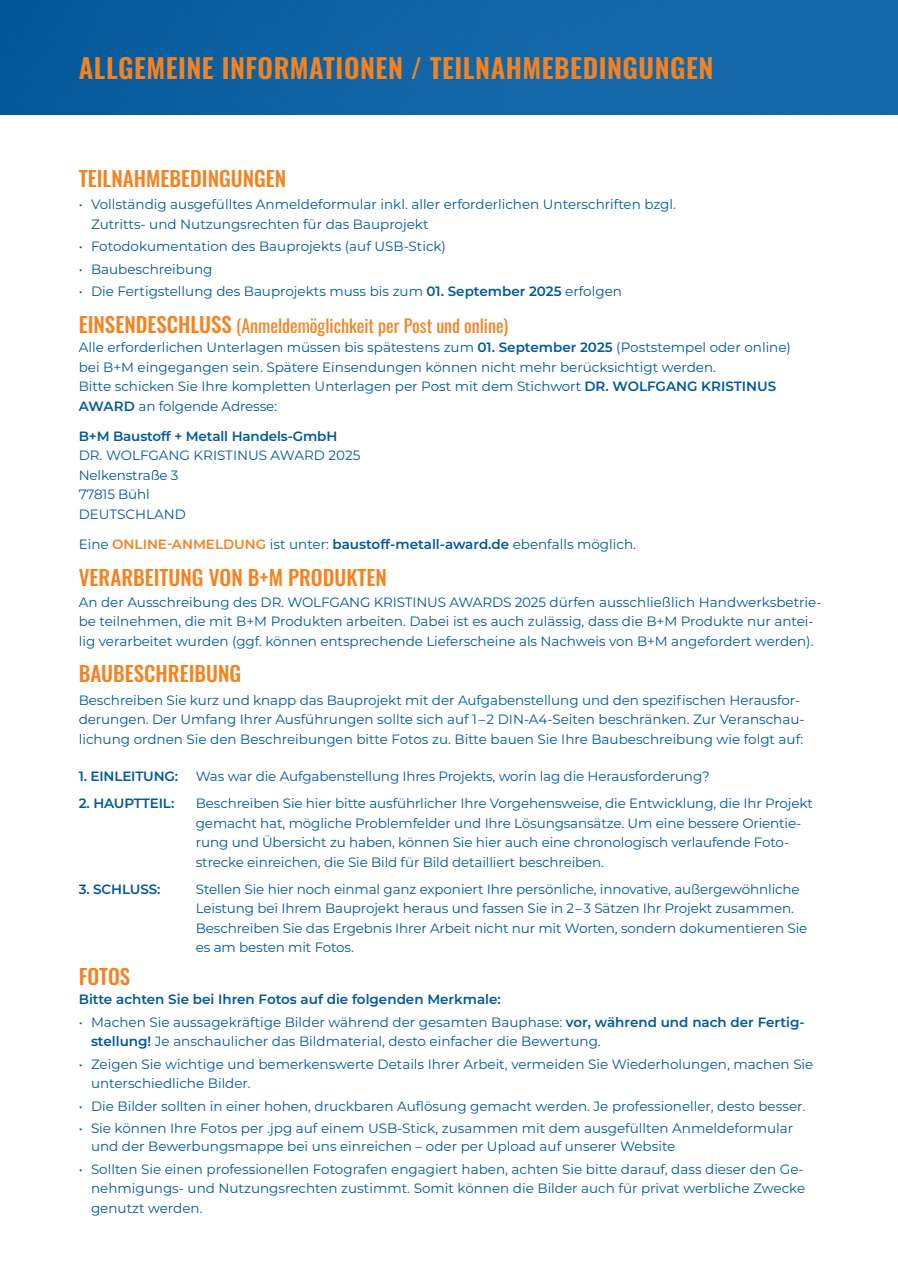
<style>
.page{position:relative;width:898px;height:1263px;background:#fff}
.page>*{position:absolute;margin:0;border:0;box-sizing:border-box;transform-origin:0 0}
.t1{font:600 27px "Oswald";letter-spacing:.02em;color:#f58220}
.t2{font:500 21px "Oswald";color:#f58220}
.t3{font:18px "Oswald";color:#f58220}
.t4{font:13.5px/19.5px "Montserrat";color:#00599b}
.t5{font:600 13.5px "Montserrat";letter-spacing:-.01em;color:#00599b}
.s1{font-weight:600}
.s2{font-weight:500;font-size:21px}
.s3{font-weight:600;color:#f58220}
</style>
<div class="page">
<img style="left:0;top:0;width:897px;height:115px">
<p class="t1" style="left:79px;top:54px;width:636px">ALLGEMEINE INFORMATIONEN / TEILNAHMEBEDINGUNGEN</p>
<p class="t2" style="left:79px;top:167px;width:209px">TEILNAHMEBEDINGUNGEN</p>
<p class="t4" style="left:91px;top:194px;width:586px;text-indent:-12px">• Vollständig ausgefülltes Anmeldeformular inkl. aller erforderlichen Unterschriften bzgl.<br>Zutritts- und Nutzungsrechten für das Bauprojekt</p>
<p class="t4" style="left:79px;top:236px;width:369px">• Fotodokumentation des Bauprojekts (auf USB-Stick)</p>
<p class="t4" style="left:79px;top:259px;width:135px">• Baubeschreibung</p>
<p class="t4" style="left:79px;top:281px;width:544px">• Die Fertigstellung des Bauprojekts muss bis zum <span class="s1">01. September 2025</span> erfolgen</p>
<p class="t3" style="left:79px;top:310px;width:431px"><span class="s2">EINSENDESCHLUSS</span> (Anmeldemöglichkeit per Post und online)</p>
<p class="t4" style="left:79px;top:337px;width:713px">Alle erforderlichen Unterlagen müssen bis spätestens zum <span class="s1">01. September 2025</span> (Poststempel oder online) bei B+M eingegangen sein. Spätere Einsendungen können nicht mehr berücksichtigt werden.</p>
<p class="t4" style="left:79px;top:376px;width:698px">Bitte schicken Sie Ihre kompletten Unterlagen per Post mit dem Stichwort <span class="s1">DR. WOLFGANG KRISTINUS<br>AWARD</span> an folgende Adresse:</p>
<p class="t5" style="left:79px;top:426px;width:260px">B+M Baustoff + Metall Handels-GmbH</p>
<p class="t4" style="left:79px;top:445px;width:283px">DR. WOLFGANG KRISTINUS AWARD 2025</p>
<p class="t4" style="left:79px;top:465px;width:101px">Nelkenstraße 3</p>
<p class="t4" style="left:79px;top:484px;width:109px">77815 Bühl<br>DEUTSCHLAND</p>
<p class="t4" style="left:79px;top:534px;width:558px">Eine <span class="s3">ONLINE-ANMELDUNG</span> ist unter: <span class="s1">baustoff-metall-award.de</span> ebenfalls möglich.</p>
<p class="t2" style="left:79px;top:566px;width:310px">VERARBEITUNG VON B+M PRODUKTEN</p>
<p class="t4" style="left:79px;top:592px;width:744px">An der Ausschreibung des DR. WOLFGANG KRISTINUS AWARDS 2025 dürfen ausschließlich Handwerksbetrie&shy;be teilnehmen, die mit B+M Produkten arbeiten. Dabei ist es auch zulässig, dass die B+M Produkte nur antei&shy;lig verarbeitet wurden (ggf. können entsprechende Lieferscheine als Nachweis von B+M angefordert werden).</p>
<p class="t2" style="left:79px;top:663px;width:164px">BAUBESCHREIBUNG</p>
<p class="t4" style="left:79px;top:690px;width:727px">Beschreiben Sie kurz und knapp das Bauprojekt mit der Aufgabenstellung und den spezifischen Herausfor&shy;derungen. Der Umfang Ihrer Ausführungen sollte sich auf 1–2 DIN-A4-Seiten beschränken. Zur Veranschau&shy;lichung ordnen Sie den Beschreibungen bitte Fotos zu. Bitte bauen Sie Ihre Baubeschreibung wie folgt auf:</p>
<p class="t5" style="left:79px;top:767px;width:101px">1. EINLEITUNG:</p>
<p class="t4" style="left:196px;top:766px;width:515px">Was war die Aufgabenstellung Ihres Projekts, worin lag die Herausforderung?</p>
<p class="t5" style="left:79px;top:794px;width:97px">2. HAUPTTEIL:</p>
<p class="t4" style="left:196px;top:793px;width:618px">Beschreiben Sie hier bitte ausführlicher Ihre Vorgehensweise, die Entwicklung, die Ihr Projekt gemacht hat, mögliche Problemfelder und Ihre Lösungsansätze. Um eine bessere Orientie&shy;rung und Übersicht zu haben, können Sie hier auch eine chronologisch verlaufende Foto&shy;strecke einreichen, die Sie Bild für Bild detailliert beschreiben.</p>
<p class="t5" style="left:79px;top:879px;width:83px">3. SCHLUSS:</p>
<p class="t4" style="left:196px;top:879px;width:612px">Stellen Sie hier noch einmal ganz exponiert Ihre persönliche, innovative, außergewöhnliche Leistung bei Ihrem Bauprojekt heraus und fassen Sie in 2–3 Sätzen Ihr Projekt zusammen.<br>Beschreiben Sie das Ergebnis Ihrer Arbeit nicht nur mit Worten, sondern dokumentieren Sie es am besten mit Fotos.</p>
<p class="t2" style="left:79px;top:965px;width:53px">FOTOS</p>
<p class="t5" style="left:79px;top:990px;width:423px">Bitte achten Sie bei Ihren Fotos auf die folgenden Merkmale:</p>
<p class="t4" style="left:91px;top:1012px;width:714px;text-indent:-12px">• Machen Sie aussagekräftige Bilder während der gesamten Bauphase: <span class="s1">vor, während und nach der Fertig&shy;stellung!</span> Je anschaulicher das Bildmaterial, desto einfacher die Bewertung.</p>
<p class="t4" style="left:91px;top:1054px;width:723px;text-indent:-12px">• Zeigen Sie wichtige und bemerkenswerte Details Ihrer Arbeit, vermeiden Sie Wiederholungen, machen Sie unterschiedliche Bilder.</p>
<p class="t4" style="left:79px;top:1096px;width:727px">• Die Bilder sollten in einer hohen, druckbaren Auflösung gemacht werden. Je professioneller, desto besser.</p>
<p class="t4" style="left:91px;top:1119px;width:703px;line-height:18px;text-indent:-12px">• Sie können Ihre Fotos per .jpg auf einem USB-Stick, zusammen mit dem ausgefüllten Anmeldeformular und der Bewerbungsmappe bei uns einreichen – oder per Upload auf unserer Website</p>
<p class="t4" style="left:91px;top:1159px;width:715px;text-align:justify;text-indent:-12px">• Sollten Sie einen professionellen Fotografen engagiert haben, achten Sie bitte darauf, dass dieser den Ge&shy;nehmigungs- und Nutzungsrechten zustimmt. Somit können die Bilder auch für privat werbliche Zwecke genutzt werden.</p>
</div>
